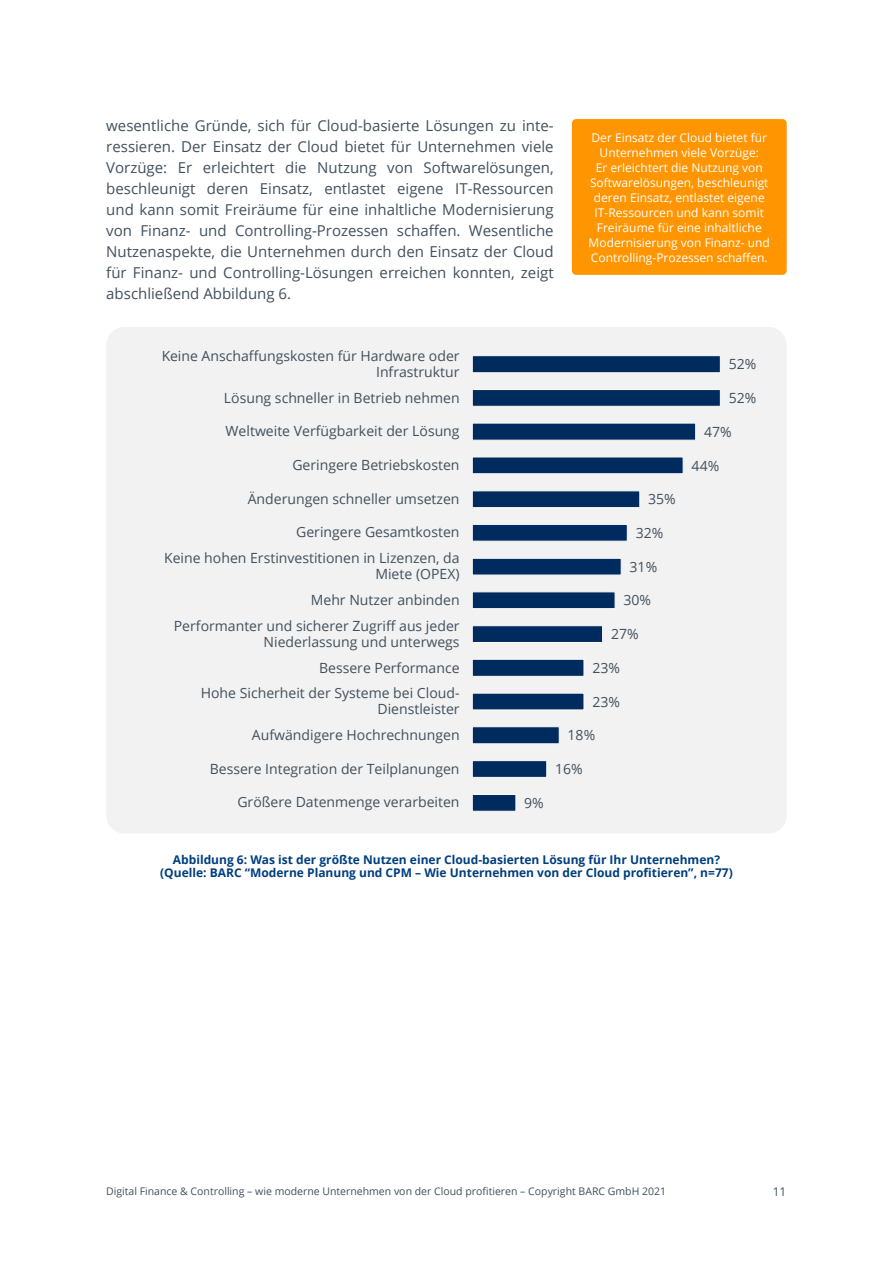
<style>
.page{position:relative;width:893px;height:1263px;background:#fff}
.page>*{position:absolute;margin:0;border:0;box-sizing:border-box;transform-origin:0 0}
.t1{font:15px/21px "Open Sans";color:#41505d;text-align:justify}
.t2{font:14.1px/25.8px "Open Sans";color:#41505d;text-align:right}
.t3{font:12px/15px "Open Sans";color:#fff;text-align:center}
.t4{font:700 12px/13.5px "Open Sans";color:#003e7d;text-align:center}
.t5{font:12px "Open Sans";color:#41505d}
.t6{font:10.5px "Open Sans";color:#41505d}
</style>
<div class="page">
<div style="left:106px;top:327px;width:681px;height:506px;background:#f2f2f2;border-radius:18px"></div>
<svg style="left:472px;top:356px;width:248px;height:455px"></svg>
<div style="left:572px;top:119px;width:215px;height:156px;background:#ff9500;border-radius:4px"></div>
<p class="t1" style="left:106px;top:114px;width:449px">wesentliche Gründe, sich für Cloud-basierte Lösungen zu inte&shy;ressieren. Der Einsatz der Cloud bietet für Unternehmen viele Vorzüge: Er erleichtert die Nutzung von Softwarelösungen, beschleunigt deren Einsatz, entlastet eigene IT-Ressourcen und kann somit Freiräume für eine inhaltliche Modernisierung von Finanz- und Controlling-Prozessen schaffen. Wesentliche Nutzenaspekte, die Unternehmen durch den Einsatz der Cloud für Finanz- und Controlling-Lösungen erreichen konnten, zeigt abschließend Abbildung 6.</p>
<p class="t3" style="left:589px;top:129px;width:183px">Der Einsatz der Cloud bietet für<br>Unternehmen viele Vorzüge:<br>Er erleichtert die Nutzung von<br>Softwarelösungen, beschleunigt deren Einsatz, entlastet eigene<br>IT-Ressourcen und kann somit<br>Freiräume für eine inhaltliche<br>Modernisierung von Finanz- und<br>Controlling-Prozessen schaffen.</p>
<p class="t2" style="left:161px;top:347px;width:300px;line-height:16.2px">Keine Anschaffungskosten für Hardware oder<br>Infrastruktur</p>
<p class="t2" style="left:224px;top:384px;width:237px">Lösung schneller in Betrieb nehmen</p>
<p class="t2" style="left:226px;top:418px;width:235px">Weltweite Verfügbarkeit der Lösung</p>
<p class="t2" style="left:292px;top:451px;width:169px">Geringere Betriebskosten</p>
<p class="t2" style="left:248px;top:485px;width:213px">Änderungen schneller umsetzen</p>
<p class="t2" style="left:164px;top:519px;width:297px">Geringere Gesamtkosten<br>Keine hohen Erstinvestitionen in Lizenzen, da</p>
<p class="t2" style="left:174px;top:561px;width:287px">Miete (OPEX)<br>Mehr Nutzer anbinden<br>Performanter und sicherer Zugriff aus jeder</p>
<p class="t2" style="left:201px;top:628px;width:260px">Niederlassung und unterwegs<br>Bessere Performance<br>Hohe Sicherheit der Systeme bei Cloud-</p>
<p class="t2" style="left:252px;top:696px;width:209px">Dienstleister<br>Aufwändigere Hochrechnungen</p>
<p class="t2" style="left:210px;top:755px;width:251px">Bessere Integration der Teilplanungen</p>
<p class="t2" style="left:237px;top:789px;width:224px">Größere Datenmenge verarbeiten</p>
<p class="t2" style="left:524px;top:789px;width:21px">9%</p>
<p class="t2" style="left:648px;top:486px;width:29px">35%</p>
<p class="t2" style="left:636px;top:520px;width:29px">32%</p>
<p class="t2" style="left:630px;top:553px;width:29px">31%</p>
<p class="t2" style="left:623px;top:587px;width:29px">30%</p>
<p class="t2" style="left:611px;top:621px;width:29px">27%</p>
<p class="t2" style="left:592px;top:654px;width:29px">23%</p>
<p class="t2" style="left:592px;top:688px;width:29px">23%</p>
<p class="t2" style="left:568px;top:722px;width:29px">18%</p>
<p class="t2" style="left:555px;top:756px;width:29px">16%</p>
<p class="t2" style="left:729px;top:351px;width:29px">52%</p>
<p class="t2" style="left:729px;top:385px;width:29px">52%</p>
<p class="t2" style="left:704px;top:418px;width:29px">47%</p>
<p class="t2" style="left:692px;top:452px;width:29px">44%</p>
<p class="t4" style="left:160px;top:852px;width:574px">Abbildung 6: Was ist der größte Nutzen einer Cloud-basierten Lösung für Ihr Unternehmen? (Quelle: BARC “Moderne Planung und CPM – Wie Unternehmen von der Cloud profitieren”, n=77)</p>
<p class="t6" style="left:106px;top:1184px;width:562px">Digital Finance &amp; Controlling – wie moderne Unternehmen von der Cloud profitieren – Copyright BARC GmbH 2021</p>
<p class="t5" style="left:773px;top:1184px;width:15px">11</p>
</div>
